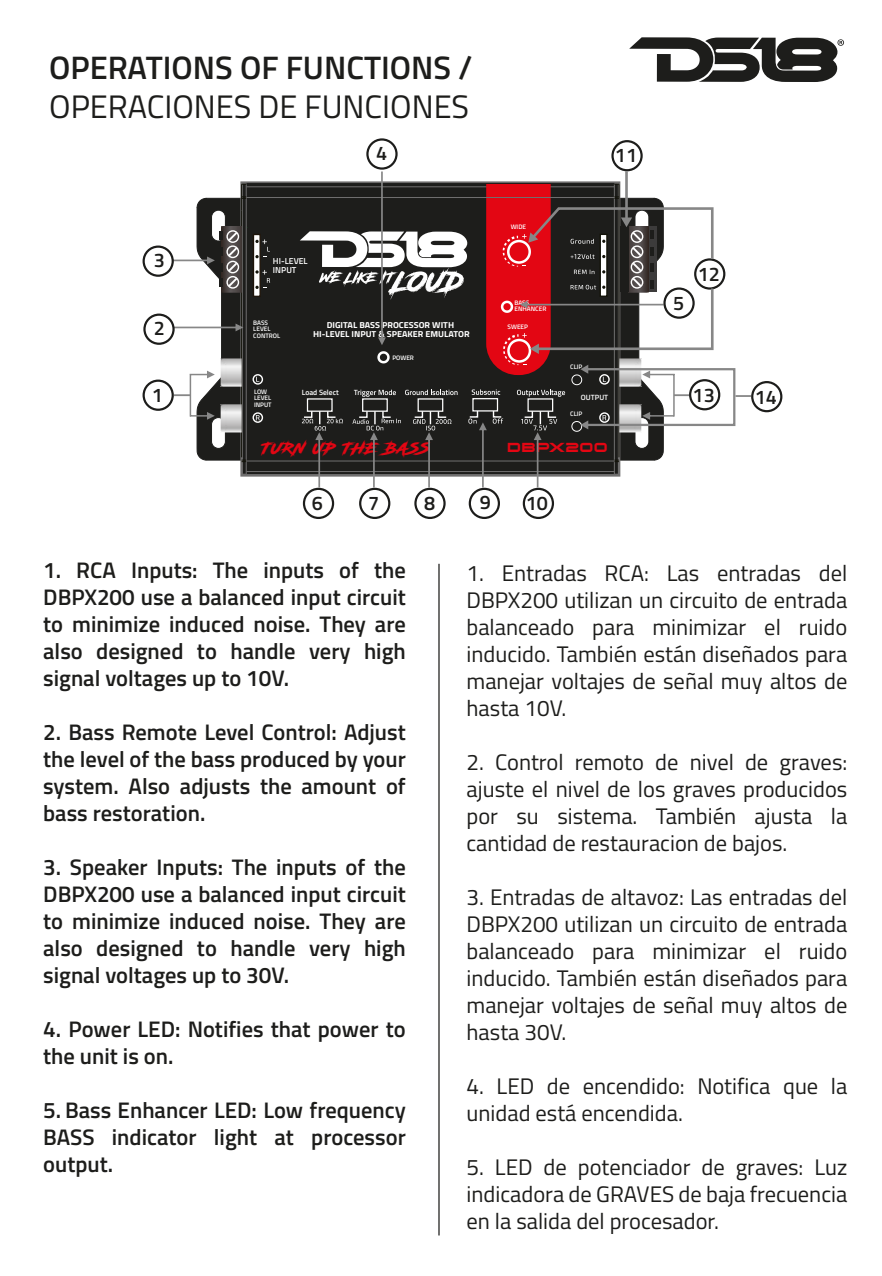
<style>
.page{position:relative;width:882px;height:1276px;background:#fff}
.page>*{position:absolute;margin:0;border:0;box-sizing:border-box;transform-origin:0 0}
.t1{font:600 32.5px "Titillium Web";color:#1d1d1b}
.t2{font:32.5px "Titillium Web";color:#1d1d1b}
.t3{font:22.5px/27px "Titillium Web";color:#1d1d1b;text-align:justify}
.t4{font:600 22.5px/27px "Titillium Web";color:#1d1d1b;text-align:justify}
.t5{font:600 19.75px "Titillium Web";color:#1d1d1b}
.t6{font:700 16.5px "Changeling Neo";letter-spacing:.075em;color:#e30613;scale:.95 1}
.t7{font:15.25px "Road Rage";letter-spacing:.075em;color:#e30613;scale:1.08 1}
.t8{font:700 8.75px/9.8px "Titillium Web";color:#fff;text-align:center;scale:1.05 1}
.t9{font:600 8.75px/8.8px "Titillium Web";color:#fff}
.t10{font:600 7.5px "Titillium Web";color:#fff}
.t11{font:600 6.5px/6.5px "Titillium Web";color:#fff}
</style>
<div class="page">
<div style="left:240px;top:181px;width:380px;height:295px;background:#1d1d1b;border:2px solid #706f6f"></div>
<hr style="left:246px;top:184px;width:1px;height:290px;background:#706f6f">
<hr style="left:246px;top:186px;width:368px;height:1px;background:#706f6f">
<hr style="left:246px;top:471px;width:368px;height:1px;background:#706f6f">
<hr style="left:246px;top:474px;width:368px;height:1px;background:#706f6f">
<div style="left:253px;top:234px;width:8px;height:63px;background:#fff;border:1px solid #1e150b"></div>
<svg style="left:255px;top:270px;width:15px;height:19px"></svg>
<svg style="left:255px;top:239px;width:15px;height:19px"></svg>
<svg style="left:256px;top:415px;width:4px;height:5px"></svg>
<div style="left:252px;top:374px;width:11px;height:11px;border:1px solid #fff;border-radius:50%"></div>
<div style="left:252px;top:412px;width:11px;height:11px;border:1px solid #fff;border-radius:50%"></div>
<hr style="left:246px;top:460px;width:368px;height:1px;background:#706f6f">
<hr style="left:246px;top:197px;width:368px;height:1px;background:#706f6f">
<hr style="left:246px;top:183px;width:368px;height:1px;background:#1d1d1b">
<svg style="left:173px;top:184px;width:73px;height:291px"></svg>
<svg style="left:735px;top:395px;width:16px;height:2px"></svg>
<hr style="left:438px;top:564px;width:1px;height:671px;background:#1d1d1b">
<svg style="left:629px;top:37px;width:215px;height:45px"></svg>
<div style="left:143px;top:379px;width:31px;height:32px;border:2px solid #1d1d1b;border-radius:50%"></div>
<div style="left:143px;top:313px;width:32px;height:32px;border:2px solid #1d1d1b;border-radius:50%"></div>
<div style="left:143px;top:245px;width:31px;height:32px;border:2px solid #1d1d1b;border-radius:50%"></div>
<div style="left:366px;top:138px;width:32px;height:32px;border:2px solid #1d1d1b;border-radius:50%"></div>
<div style="left:611px;top:140px;width:32px;height:31px;border:2px solid #1d1d1b;border-radius:50%"></div>
<div style="left:694px;top:258px;width:31px;height:32px;border:2px solid #1d1d1b;border-radius:50%"></div>
<div style="left:689px;top:379px;width:31px;height:31px;border:2px solid #1d1d1b;border-radius:50%"></div>
<div style="left:751px;top:381px;width:31px;height:31px;border:2px solid #1d1d1b;border-radius:50%"></div>
<div style="left:303px;top:488px;width:31px;height:31px;border:2px solid #1d1d1b;border-radius:50%"></div>
<div style="left:359px;top:488px;width:31px;height:31px;border:2px solid #1d1d1b;border-radius:50%"></div>
<div style="left:414px;top:488px;width:32px;height:31px;border:2px solid #1d1d1b;border-radius:50%"></div>
<div style="left:469px;top:488px;width:31px;height:31px;border:2px solid #1d1d1b;border-radius:50%"></div>
<div style="left:523px;top:488px;width:31px;height:31px;border:2px solid #1d1d1b;border-radius:50%"></div>
<div style="left:586px;top:368px;width:149px;height:58px;border:2px solid #878787"></div>
<svg style="left:300px;top:171px;width:415px;height:316px"></svg>
<h1 class="t1" style="left:49px;top:43px;width:425px">OPERATIONS OF FUNCTIONS /</h1>
<h1 class="t2" style="left:49px;top:83px;width:421px">OPERACIONES DE FUNCIONES</h1>
<p class="t5" style="left:376px;top:138px;width:13px">4</p>
<p class="t5" style="left:615px;top:141px;width:24px">11</p>
<p class="t11" style="left:511px;top:223px;width:17px">WIDE</p>
<p class="t5" style="left:154px;top:245px;width:13px">3</p>
<p class="t9" style="left:273px;top:256px;width:36px">HI-LEVEL<br>INPUT</p>
<p class="t5" style="left:697px;top:259px;width:24px">12</p>
<p class="t11" style="left:514px;top:299px;width:33px">BASS<br>ENHANCER</p>
<p class="t5" style="left:673px;top:288px;width:13px">5</p>
<p class="t5" style="left:154px;top:313px;width:13px">2</p>
<p class="t11" style="left:253px;top:319px;width:28px">BASS<br>LEVEL<br>CONTROL</p>
<p class="t8" style="left:313px;top:319px;width:151px">DIGITAL BASS PROCESSOR WITH<br>HI-LEVEL INPUT &amp; SPEAKER EMULATOR</p>
<p class="t11" style="left:507px;top:323px;width:22px">SWEEP</p>
<p class="t11" style="left:392px;top:354px;width:23px">POWER</p>
<p class="t5" style="left:152px;top:380px;width:13px">1</p>
<p class="t11" style="left:254px;top:388px;width:19px">LOW<br>LEVEL<br>INPUT</p>
<p class="t10" style="left:302px;top:387px;width:39px">Load Select</p>
<p class="t11" style="left:570px;top:363px;width:14px">CLIP</p>
<p class="t10" style="left:581px;top:392px;width:29px">OUTPUT</p>
<p class="t11" style="left:570px;top:410px;width:14px">CLIP</p>
<p class="t5" style="left:692px;top:380px;width:24px">13</p>
<p class="t5" style="left:754px;top:382px;width:24px">14</p>
<p class="t7" style="left:262px;top:436px;width:164px">TURN UP THEBASS</p>
<p class="t6" style="left:507px;top:436px;width:107px">DBPX200</p>
<p class="t5" style="left:312px;top:488px;width:13px">6</p>
<p class="t5" style="left:368px;top:488px;width:13px">7</p>
<p class="t5" style="left:424px;top:488px;width:13px">8</p>
<p class="t5" style="left:480px;top:487px;width:13px">9</p>
<p class="t5" style="left:526px;top:488px;width:24px">10</p>
<p class="t4" style="left:43px;top:555px;width:364px">1. RCA Inputs: The inputs of the DBPX200 use a balanced input circuit to minimize induced noise. They are also designed to handle very high signal voltages up to 10V.</p>
<p class="t4" style="left:43px;top:717px;width:364px">2. Bass Remote Level Control: Adjust the level of the bass produced by your system. Also adjusts the amount of bass restoration.</p>
<p class="t4" style="left:43px;top:852px;width:364px">3. Speaker Inputs: The inputs of the DBPX200 use a balanced input circuit to minimize induced noise. They are also designed to handle very high signal voltages up to 30V.</p>
<p class="t4" style="left:43px;top:1014px;width:364px">4. Power LED: Notifies that power to the unit is on.</p>
<p class="t4" style="left:43px;top:1095px;width:364px">5. Bass Enhancer LED: Low frequency BASS indicator light at processor output.</p>
<p class="t3" style="left:466px;top:558px;width:382px">1. Entradas RCA: Las entradas del DBPX200 utilizan un circuito de entrada balanceado para minimizar el ruido inducido. También están diseñados para manejar voltajes de señal muy altos de hasta 10V.</p>
<p class="t3" style="left:466px;top:747px;width:382px">2. Control remoto de nivel de graves: ajuste el nivel de los graves producidos por su sistema. También ajusta la cantidad de restauracion de bajos.</p>
<p class="t3" style="left:466px;top:882px;width:382px">3. Entradas de altavoz: Las entradas del DBPX200 utilizan un circuito de entrada balanceado para minimizar el ruido inducido. También están diseñados para manejar voltajes de señal muy altos de hasta 30V.</p>
<p class="t3" style="left:466px;top:1071px;width:382px">4. LED de encendido: Notifica que la unidad está encendida.</p>
<p class="t3" style="left:466px;top:1152px;width:382px">5. LED de potenciador de graves: Luz indicadora de GRAVES de baja frecuencia en la salida del procesador.</p>
</div>
